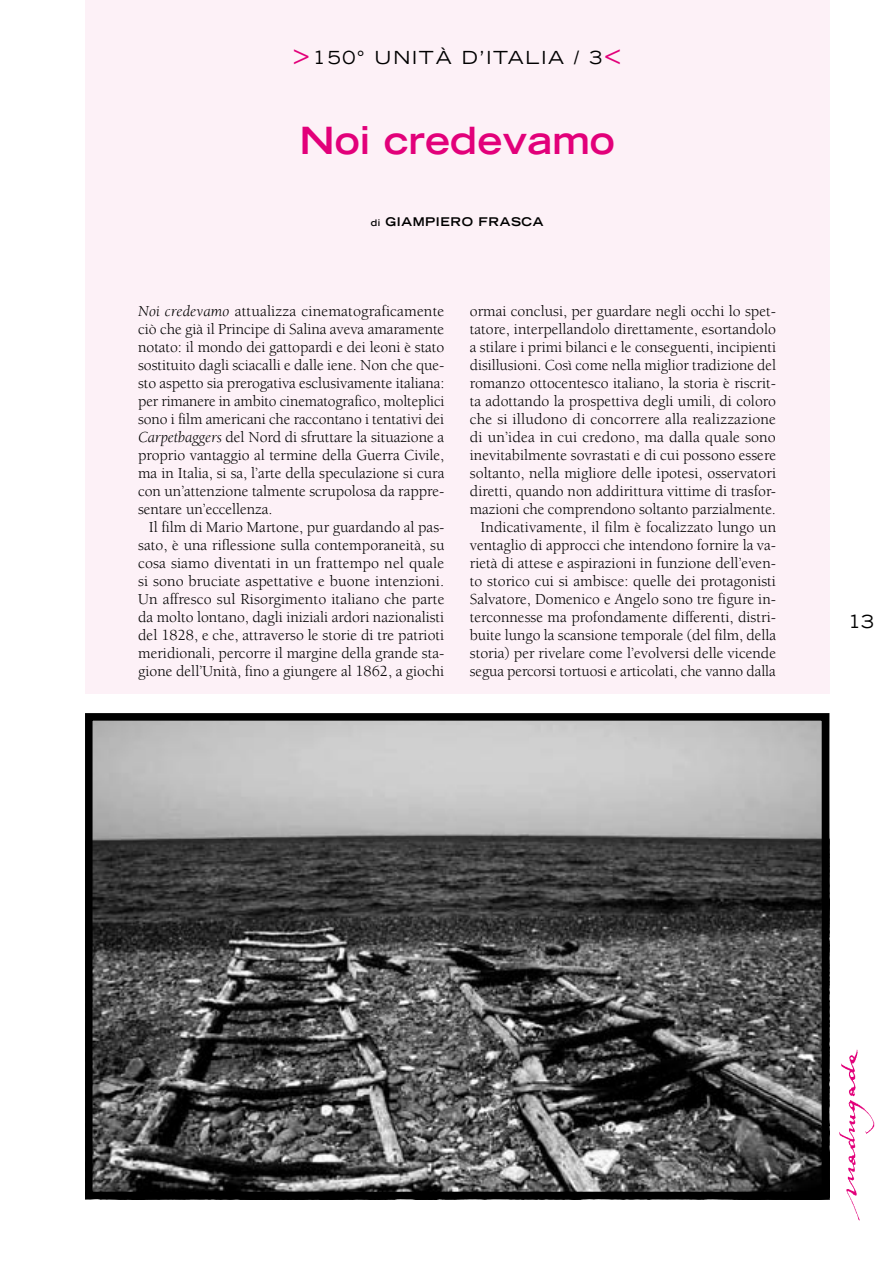
<style>
.page{position:relative;width:893px;height:1263px;background:#fff}
.page>*{position:absolute;margin:0;border:0;box-sizing:border-box;transform-origin:0 0}
.t1{font:700 expanded 37.5px "Trade Gothic LH";color:#e2007a}
.t2{font:expanded 18px "Trade Gothic LH";color:#000}
.t3{font:15.75px/18px "Berkeley";color:#000;text-align:justify}
.t4{font:700 expanded 12px "Trade Gothic LH";letter-spacing:.16em;color:#000}
.s1{font-size:28.5px;color:#e2007a}
.s2{font-size:9px}
.s3{font-style:italic}
</style>
<div class="page">
<img style="left:839px;top:1049px;width:36px;height:172px">
<div style="left:85px;top:0;width:744px;height:694px;background:#fdf1f7"></div>
<img style="left:94px;top:722px;width:726px;height:468px">
<div style="left:85px;top:713px;width:744px;height:486px;border:8px solid #000"></div>
<p class="t2" style="left:293px;top:46px;width:87px"><span class="s1">&gt;</span>150° UNIT</p>
<p class="t2" style="left:436px;top:46px;width:52px">À D’ITALIA</p>
<p class="t2" style="left:574px;top:46px;width:48px">/ 3<span class="s1">&lt;</span></p>
<h1 class="t1" style="left:299px;top:116px;width:317px">NOI CREDEVAMO</h1>
<p class="t4" style="left:371px;top:214px;width:172px"><span class="s2">DI</span> GIAMPI ERO FRASCA</p>
<p class="t3" style="left:138px;top:302px;width:308px"><span class="s3">Noi credevamo</span> attualizza cinematograficamente ciò che già il Principe di Salina aveva amaramente notato: il mondo dei gattopardi e dei leoni è stato sostituito dagli sciacalli e dalle iene. Non che que&shy;sto aspetto sia prerogativa esclusivamente italiana: per rimanere in ambito cinematografico, molteplici sono i film americani che raccontano i tentativi dei <span class="s3">Carpetbaggers</span> del Nord di sfruttare la situazione a proprio vantaggio al termine della Guerra Civile, ma in Italia, si sa, l’arte della speculazione si cura con un’attenzione talmente scrupolosa da rappre&shy;sentare un’eccellenza.</p>
<p class="t3" style="left:138px;top:518px;width:308px;text-indent:11px">Il film di Mario Martone, pur guardando al pas&shy;sato, è una riflessione sulla contemporaneità, su cosa siamo diventati in un frattempo nel quale si sono bruciate aspettative e buone intenzioni.<br>Un affresco sul Risorgimento italiano che parte da molto lontano, dagli iniziali ardori nazionalisti del 1828, e che, attraverso le storie di tre patrioti meridionali, percorre il margine della grande sta&shy;gione dell’Unità, fino a giungere al 1862, a giochi</p>
<p class="t3" style="left:470px;top:302px;width:308px;text-align:right">ormai conclusi, per guardare negli occhi lo spet&shy;tatore, interpellandolo direttamente, esortandolo a stilare i primi bilanci e le conseguenti, incipienti disillusioni. Così come nella miglior tradizione del romanzo ottocentesco italiano, la storia è riscrit&shy;ta adottando la prospettiva degli umili, di coloro che si illudono di concorrere alla realizzazione di un’idea in cui credono, ma dalla quale sono inevitabilmente sovrastati e di cui possono essere soltanto, nella migliore delle ipotesi, osservatori diretti, quando non addirittura vittime di trasfor&shy;mazioni che comprendono soltanto parzialmente.<br>Indicativamente, il film è focalizzato lungo un ventaglio di approcci che intendono fornire la va&shy;rietà di attese e aspirazioni in funzione dell’even&shy;to storico cui si ambisce: quelle dei protagonisti Salvatore, Domenico e Angelo sono tre figure in&shy;terconnesse ma profondamente differenti, distri&shy;buite lungo la scansione temporale (del film, della storia) per rivelare come l’evolversi delle vicende segua percorsi tortuosi e articolati, che vanno dalla</p>
<p class="t2" style="left:848px;top:610px;width:27px">13</p>
</div>
